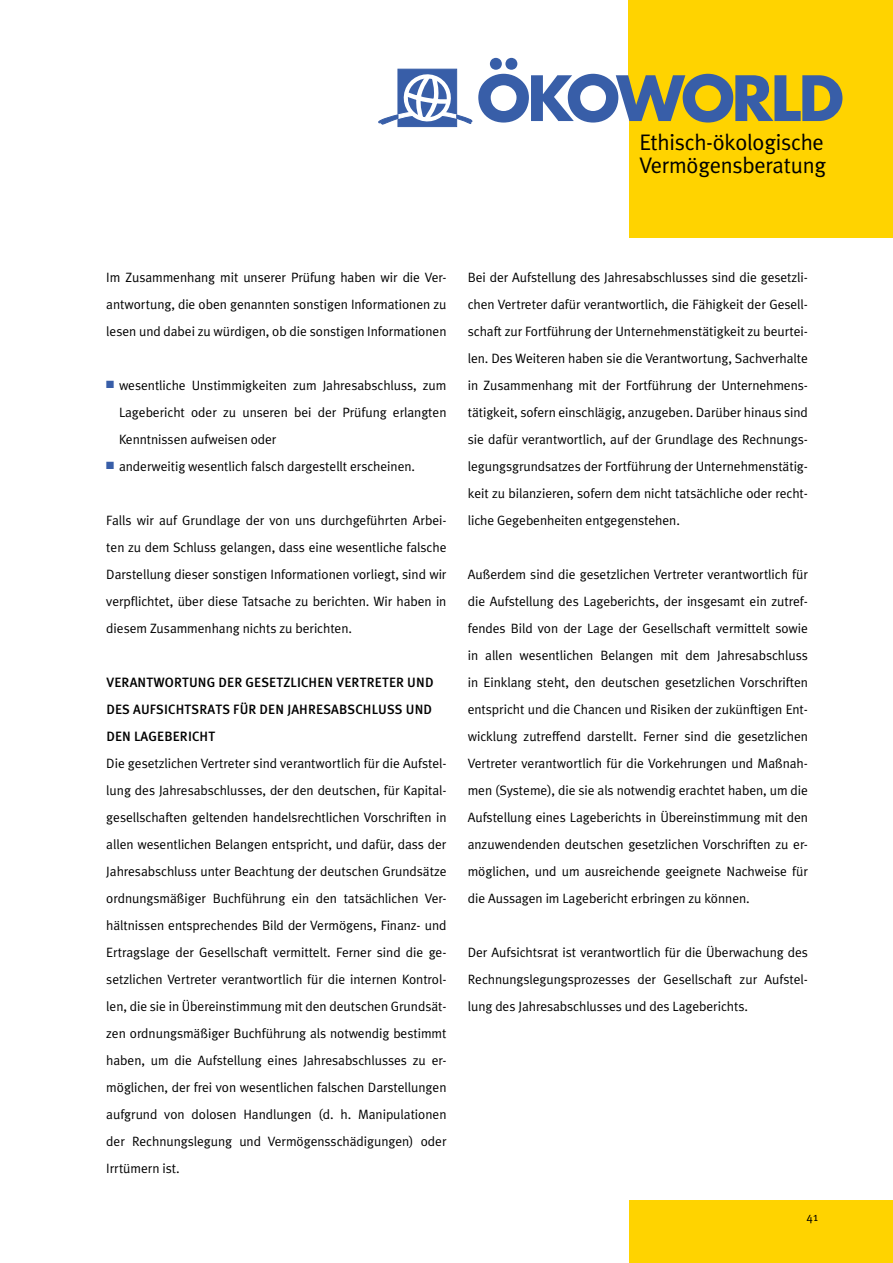
<style>
.page{position:relative;width:893px;height:1263px;background:#fff}
.page>*{position:absolute;margin:0;border:0;box-sizing:border-box;transform-origin:0 0}
.t1{font:22.5px/22.5px "Meta Plus Normal";letter-spacing:-.01em;color:#000}
.t2{font:13.5px/27px "Meta Plus Normal";letter-spacing:-.005em;color:#000;text-align:justify}
.t3{font:500 13.5px/27px "Meta Plus";letter-spacing:.01em;color:#000;text-align:justify}
.t4{font:12px "Meta Plus Normal";color:#000}
.s1{color:#385ea8}
</style>
<div class="page">
<div style="left:629px;top:51px;width:264px;height:1212px;background:#ffd300"></div>
<div style="left:628px;top:0;width:265px;height:80px;background:#ffd300"></div>
<div style="left:398px;top:69px;width:59px;height:58px;background:#385ea8"></div>
<svg style="left:378px;top:58px;width:464px;height:67px"></svg>
<div style="left:0;top:238px;width:893px;height:961px;background:#fff"></div>
<h1 class="t1" style="left:639px;top:131px;width:188px">Ethisch-ökologische<br>Vermögensberatung</h1>
<p class="t2" style="left:106px;top:263px;width:342px">Im Zusammenhang mit unserer Prüfung haben wir die Ver&shy;antwortung, die oben genannten sonstigen Informationen zu lesen und dabei zu würdigen, ob die sonstigen Informationen</p>
<p class="t2" style="left:119px;top:371px;width:329px;text-indent:-13px"><span class="s1">■</span> wesentliche Unstimmigkeiten zum Jahresabschluss, zum Lagebericht oder zu unseren bei der Prüfung erlangten Kenntnissen aufweisen oder</p>
<p class="t2" style="left:106px;top:452px;width:310px"><span class="s1">■</span> anderweitig wesentlich falsch dargestellt erscheinen.</p>
<p class="t2" style="left:106px;top:506px;width:342px">Falls wir auf Grundlage der von uns durchgeführten Arbei&shy;ten zu dem Schluss gelangen, dass eine wesentliche falsche Darstellung dieser sonstigen Informationen vorliegt, sind wir verpflichtet, über diese Tatsache zu berichten. Wir haben in diesem Zusammenhang nichts zu berichten.</p>
<p class="t3" style="left:106px;top:668px;width:329px">VERANTWORTUNG DER GESETZLICHEN VERTRETER UND DES AUFSICHTSRATS FÜR DEN JAHRESABSCHLUSS UND DEN LAGEBERICHT</p>
<p class="t2" style="left:106px;top:749px;width:342px">Die gesetzlichen Vertreter sind verantwortlich für die Aufstel&shy;lung des Jahresabschlusses, der den deutschen, für Kapital&shy;gesellschaften geltenden handelsrechtlichen Vorschriften in allen wesentlichen Belangen entspricht, und dafür, dass der Jahresabschluss unter Beachtung der deutschen Grundsätze ordnungsmäßiger Buchführung ein den tatsächlichen Ver&shy;hältnissen entsprechendes Bild der Vermögens, Finanz- und Ertragslage der Gesellschaft vermittelt. Ferner sind die ge&shy;setzlichen Vertreter verantwortlich für die internen Kontrol&shy;len, die sie in Übereinstimmung mit den deutschen Grundsät&shy;zen ordnungsmäßiger Buchführung als notwendig bestimmt haben, um die Aufstellung eines Jahresabschlusses zu er&shy;möglichen, der frei von wesentlichen falschen Darstellungen aufgrund von dolosen Handlungen (d. h. Manipulationen der Rechnungslegung und Vermögensschädigungen) oder Irrtümern ist.</p>
<p class="t2" style="left:468px;top:263px;width:342px">Bei der Aufstellung des Jahresabschlusses sind die gesetzli&shy;chen Vertreter dafür verantwortlich, die Fähigkeit der Gesell&shy;schaft zur Fortführung der Unternehmenstätigkeit zu beurtei&shy;len. Des Weiteren haben sie die Verantwortung, Sachverhalte in Zusammenhang mit der Fortführung der Unternehmens&shy;tätigkeit, sofern einschlägig, anzugeben. Darüber hinaus sind sie dafür verantwortlich, auf der Grundlage des Rechnungs&shy;legungsgrundsatzes der Fortführung der Unternehmenstätig&shy;keit zu bilanzieren, sofern dem nicht tatsächliche oder recht&shy;liche Gegebenheiten entgegenstehen.</p>
<p class="t2" style="left:468px;top:560px;width:342px">Außerdem sind die gesetzlichen Vertreter verantwortlich für die Aufstellung des Lageberichts, der insgesamt ein zutref&shy;fendes Bild von der Lage der Gesellschaft vermittelt sowie in allen wesentlichen Belangen mit dem Jahresabschluss in Einklang steht, den deutschen gesetzlichen Vorschriften entspricht und die Chancen und Risiken der zukünftigen Ent&shy;wicklung zutreffend darstellt. Ferner sind die gesetzlichen Vertreter verantwortlich für die Vorkehrungen und Maßnah&shy;men (Systeme), die sie als notwendig erachtet haben, um die Aufstellung eines Lageberichts in Übereinstimmung mit den anzuwendenden deutschen gesetzlichen Vorschriften zu er&shy;möglichen, und um ausreichende geeignete Nachweise für die Aussagen im Lagebericht erbringen zu können.</p>
<p class="t2" style="left:468px;top:938px;width:342px">Der Aufsichtsrat ist verantwortlich für die Überwachung des Rechnungslegungsprozesses der Gesellschaft zur Aufstel&shy;lung des Jahresabschlusses und des Lageberichts.</p>
<p class="t4" style="left:807px;top:1209px;width:13px">41</p>
</div>
